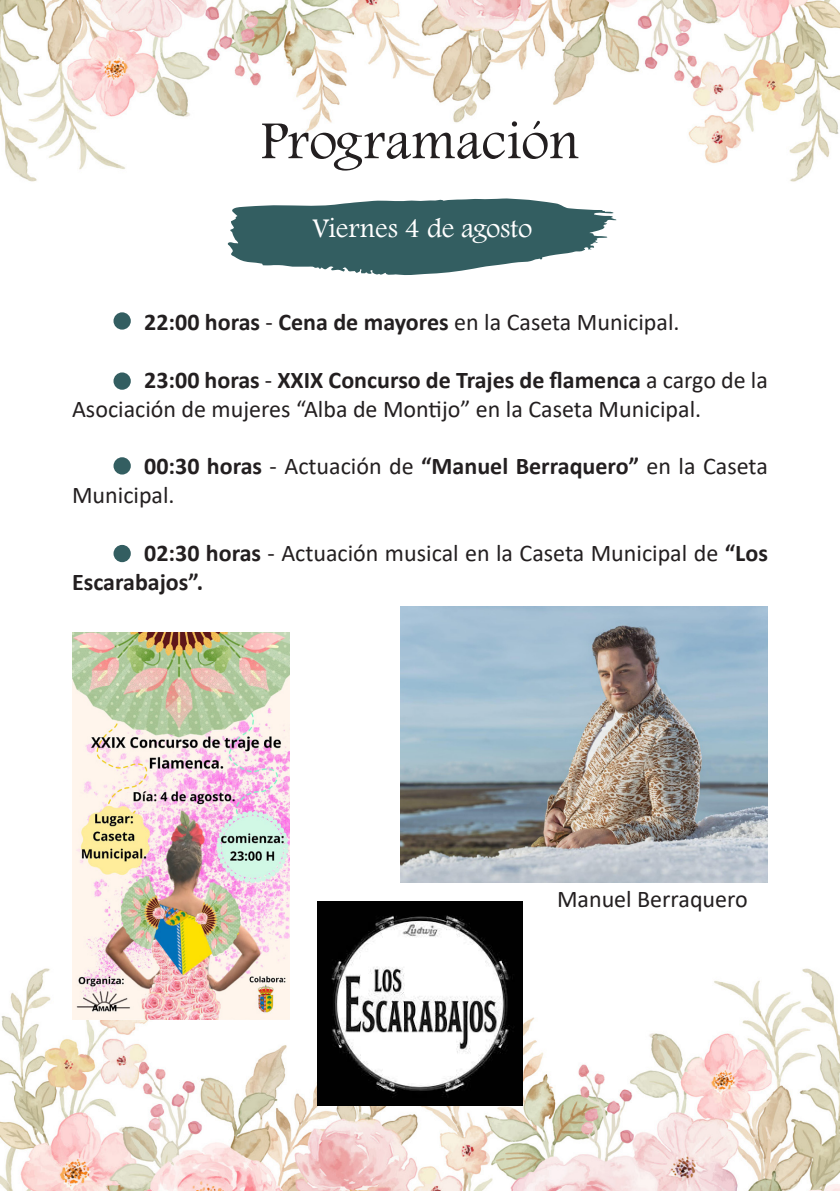
<style>
.page{position:relative;width:840px;height:1191px;background:#fff}
.page>*{position:absolute;margin:0;border:0;box-sizing:border-box;transform-origin:0 0}
.t1{font:55.4px "Footlight MT Light";color:#231f20}
.t2{font:28px "Footlight MT Light";color:#fff}
.texto{font:24px/28.8px "Calibri";color:#231f20}
.texto-2{font:700 24px "Calibri";color:#231f20}
.s1{font-weight:400}
.s2{font-weight:700}
</style>
<div class="page">
<img style="left:0;top:0;width:839px;height:182px">
<img style="left:0;top:959px;width:839px;height:232px">
<div style="left:256px;top:115px;width:326px;height:60px;background:#fff"></div>
<svg style="left:227px;top:198px;width:389px;height:77px"></svg>
<img style="left:317px;top:901px;width:205px;height:205px">
<div style="left:113px;top:312px;width:18px;height:18px;background:#335e61;border-radius:50%"></div>
<div style="left:113px;top:372px;width:18px;height:18px;background:#335e61;border-radius:50%"></div>
<div style="left:113px;top:457px;width:18px;height:17px;background:#335e61;border-radius:50%"></div>
<div style="left:113px;top:545px;width:18px;height:17px;background:#335e61;border-radius:50%"></div>
<img style="left:72px;top:632px;width:217px;height:387px">
<img style="left:400px;top:607px;width:367px;height:275px">
<h1 class="t1" style="left:260px;top:108px;width:320px">Programación</h1>
<p class="t2" style="left:312px;top:212px;width:221px">Viernes 4 de agosto</p>
<p class="texto-2" style="left:144px;top:305px;width:536px">22:00 horas <span class="s1">-</span> Cena de mayores <span class="s1">en la Caseta Municipal.</span></p>
<p class="texto" style="left:72px;top:365px;width:697px;text-indent:72px"><span class="s2">23:00 horas</span> - <span class="s2">XXIX Concurso de Trajes de flamenca</span> a cargo de la<br>Asociación de mujeres “Alba de Montijo” en la Caseta Municipal.</p>
<p class="texto" style="left:72px;top:451px;width:697px;text-indent:72px"><span class="s2">00:30 horas</span> - Actuación de <span class="s2">“Manuel Berraquero”</span> en la Caseta<br>Municipal.</p>
<p class="texto" style="left:72px;top:538px;width:697px;text-indent:72px"><span class="s2">02:30 horas</span> - Actuación musical en la Caseta Municipal de <span class="s2">“Los<br>Escarabajos”.</span></p>
<p class="texto" style="left:556px;top:884px;width:192px">Manuel Berraquero</p>
</div>
